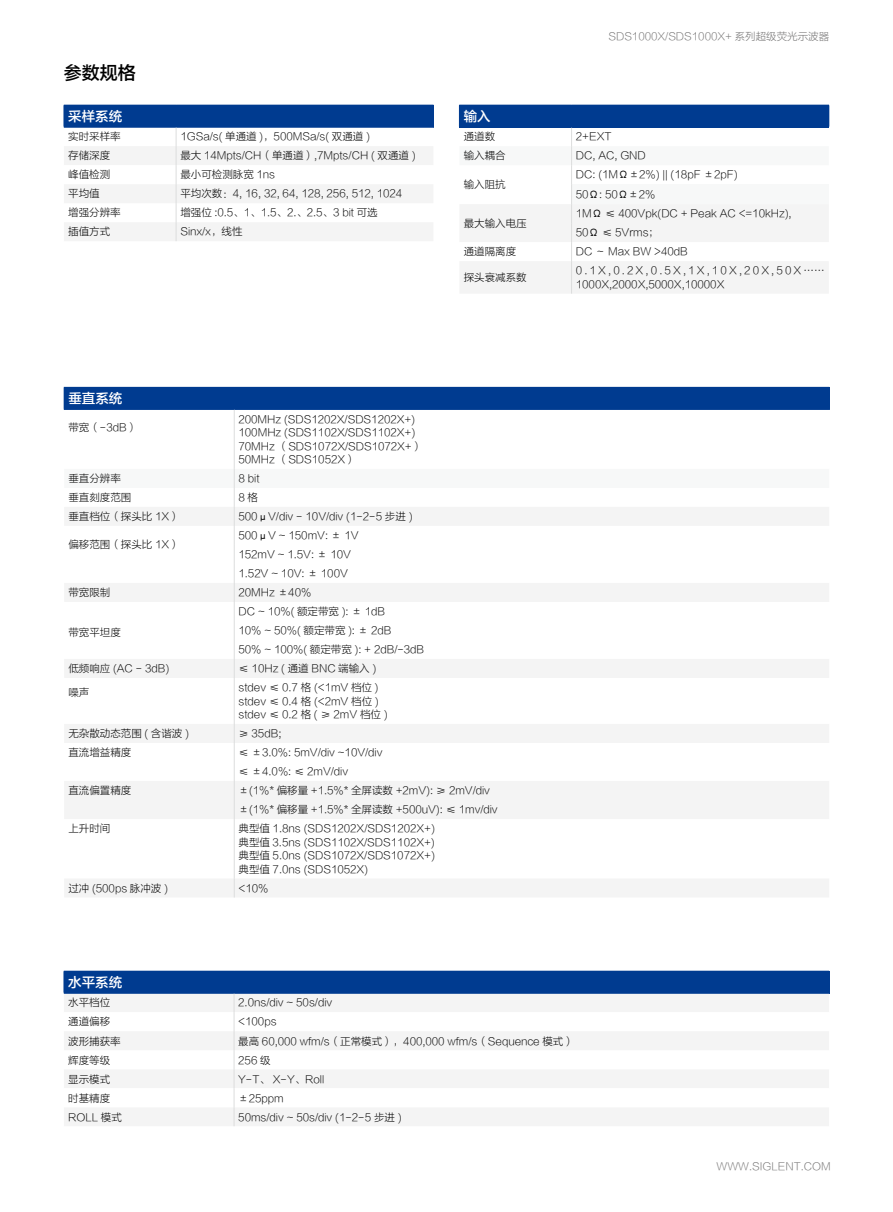
<style>
.page{position:relative;width:893px;height:1212px;background:#fff}
.page>*{position:absolute;margin:0;border:0;box-sizing:border-box;transform-origin:0 0}
.t1{font:18px "FZLTZHK GBK1 0";color:#000}
.t2{font:13.5px "FZLTZHK GBK1 0";color:#fff}
.t3{font:10.5px/13.5px "FZLTKHK GBK1 0";color:#000}
.t4{font:10.5px "FZLTKHK GBK1 0";color:#727171}
</style>
<div class="page">
<svg style="left:459px;top:105px;width:371px;height:188px"></svg>
<hr style="left:571px;top:261px;width:1px;height:33px;background:#dcdddd">
<svg style="left:64px;top:971px;width:766px;height:155px"></svg>
<svg style="left:64px;top:105px;width:370px;height:136px"></svg>
<div style="left:64px;top:387px;width:765px;height:22px;background:#003b90"></div>
<svg style="left:65px;top:723px;width:764px;height:174px"></svg>
<svg style="left:829px;top:388px;width:1px;height:21px"></svg>
<hr style="left:64px;top:409px;width:170px;height:1px;background:#003b90">
<hr style="left:234px;top:409px;width:595px;height:1px;background:#003b90">
<hr style="left:234px;top:410px;width:1px;height:59px;background:#dcdddd">
<svg style="left:65px;top:469px;width:764px;height:209px"></svg>
<hr style="left:234px;top:678px;width:1px;height:46px;background:#dcdddd">
<svg style="left:234px;top:724px;width:1px;height:95px"></svg>
<hr style="left:234px;top:819px;width:1px;height:59px;background:#dcdddd">
<svg style="left:234px;top:878px;width:1px;height:19px"></svg>
<h1 class="t1" style="left:64px;top:63px;width:73px">参数规格</h1>
<p class="t2" style="left:68px;top:109px;width:55px">采样系统</p>
<p class="t3" style="left:68px;top:130px;width:54px">实时采样率</p>
<p class="t3" style="left:180px;top:130px;width:191px">1GSa/s( 单通道 )，500MSa/s( 双通道 )</p>
<p class="t3" style="left:68px;top:149px;width:43px">存储深度</p>
<p class="t3" style="left:180px;top:149px;width:237px">最大 14Mpts/CH（单通道）,7Mpts/CH ( 双通道 )</p>
<p class="t3" style="left:68px;top:168px;width:43px">峰值检测</p>
<p class="t3" style="left:180px;top:168px;width:96px">最小可检测脉宽 1ns</p>
<p class="t3" style="left:68px;top:187px;width:33px">平均值</p>
<p class="t3" style="left:180px;top:187px;width:223px">平均次数：4, 16, 32, 64, 128, 256, 512, 1024</p>
<p class="t3" style="left:68px;top:206px;width:54px">增强分辨率</p>
<p class="t3" style="left:180px;top:206px;width:199px">增强位 :0.5、1、1.5、2.、2.5、3 bit 可选</p>
<p class="t3" style="left:68px;top:225px;width:43px">插值方式</p>
<p class="t3" style="left:180px;top:225px;width:64px">Sinx/x，线性</p>
<p class="t4" style="left:608px;top:30px;width:222px">SDS1000X/SDS1000X+ 系列超级荧光示波器</p>
<p class="t2" style="left:464px;top:109px;width:28px">输入</p>
<p class="t3" style="left:464px;top:130px;width:33px">通道数</p>
<p class="t3" style="left:576px;top:130px;width:37px">2+EXT</p>
<p class="t3" style="left:464px;top:149px;width:43px">输入耦合</p>
<p class="t3" style="left:576px;top:149px;width:72px">DC, AC, GND</p>
<p class="t3" style="left:464px;top:178px;width:43px">输入阻抗</p>
<p class="t3" style="left:576px;top:165px;width:163px;line-height:19.5px">DC: (1MΩ±2%) || (18pF ±2pF)<br>50Ω: 50Ω±2%</p>
<p class="t3" style="left:464px;top:217px;width:64px">最大输入电压</p>
<p class="t3" style="left:576px;top:204px;width:217px;line-height:19px">1MΩ ≤ 400Vpk(DC + Peak AC &lt;=10kHz),<br>50Ω ≤ 5Vrms；</p>
<p class="t3" style="left:464px;top:245px;width:54px">通道隔离度</p>
<p class="t3" style="left:576px;top:245px;width:114px">DC ～ Max BW &gt;40dB</p>
<p class="t3" style="left:464px;top:271px;width:64px">探头衰减系数</p>
<p class="t3" style="left:576px;top:264px;width:250px">0.1X,0.2X,0.5X,1X,10X,20X,50X……<br>1000X,2000X,5000X,10000X</p>
<p class="t2" style="left:68px;top:391px;width:55px">垂直系统</p>
<p class="t3" style="left:68px;top:421px;width:70px">带宽（-3dB）</p>
<p class="t3" style="left:238px;top:412px;width:185px">200MHz (SDS1202X/SDS1202X+)<br>100MHz (SDS1102X/SDS1102X+)<br>70MHz （SDS1072X/SDS1072X+）<br>50MHz （SDS1052X）</p>
<p class="t3" style="left:68px;top:472px;width:54px">垂直分辨率</p>
<p class="t3" style="left:238px;top:472px;width:23px">8 bit</p>
<p class="t3" style="left:68px;top:491px;width:64px">垂直刻度范围</p>
<p class="t3" style="left:238px;top:491px;width:21px">8格</p>
<p class="t3" style="left:68px;top:510px;width:113px">垂直档位（探头比 1X）</p>
<p class="t3" style="left:238px;top:510px;width:176px">500μV/div - 10V/div (1-2-5 步进 )</p>
<p class="t3" style="left:68px;top:538px;width:113px">偏移范围（探头比 1X）</p>
<p class="t3" style="left:238px;top:526px;width:122px;line-height:19px">500μV ~ 150mV: ± 1V<br>152mV ~ 1.5V: ± 10V<br>1.52V ~ 10V: ± 100V</p>
<p class="t3" style="left:68px;top:586px;width:43px">带宽限制</p>
<p class="t3" style="left:238px;top:586px;width:74px">20MHz ±40%</p>
<p class="t3" style="left:68px;top:626px;width:54px">带宽平坦度</p>
<p class="t3" style="left:238px;top:602px;width:187px;line-height:19px">DC ~ 10%( 额定带宽 ): ± 1dB<br>10% ~ 50%( 额定带宽 ): ± 2dB<br>50% ~ 100%( 额定带宽 ): + 2dB/-3dB</p>
<p class="t3" style="left:68px;top:662px;width:102px">低频响应 (AC - 3dB)</p>
<p class="t3" style="left:238px;top:662px;width:139px">≤ 10Hz ( 通道 BNC 端输入 )</p>
<p class="t3" style="left:68px;top:685px;width:22px">噪声</p>
<p class="t3" style="left:238px;top:681px;width:150px">stdev ≤ 0.7 格 (&lt;1mV 档位 ) stdev ≤ 0.4 格 (&lt;2mV 档位 ) stdev ≤ 0.2 格 ( ≥ 2mV 档位 )</p>
<p class="t3" style="left:68px;top:727px;width:122px">无杂散动态范围 ( 含谐波 )</p>
<p class="t3" style="left:238px;top:727px;width:44px">≥ 35dB;</p>
<p class="t3" style="left:68px;top:746px;width:64px">直流增益精度</p>
<p class="t3" style="left:238px;top:743px;width:145px;line-height:19px">≤ ±3.0%: 5mV/div ~10V/div ≤ ±4.0%: ≤ 2mV/div</p>
<p class="t3" style="left:68px;top:784px;width:64px">直流偏置精度</p>
<p class="t3" style="left:238px;top:781px;width:261px;line-height:19px">±(1%* 偏移量 +1.5%* 全屏读数 +2mV): ≥ 2mV/div ±(1%* 偏移量 +1.5%* 全屏读数 +500uV): ≤ 1mv/div</p>
<p class="t3" style="left:68px;top:822px;width:43px">上升时间</p>
<p class="t3" style="left:238px;top:822px;width:198px;text-align:justify">典型值 1.8ns (SDS1202X/SDS1202X+)典型值 3.5ns (SDS1102X/SDS1102X+)典型值 5.0ns (SDS1072X/SDS1072X+)典型值 7.0ns (SDS1052X)</p>
<p class="t3" style="left:68px;top:882px;width:101px">过冲 (500ps 脉冲波 )</p>
<p class="t3" style="left:238px;top:882px;width:31px">&lt;10%</p>
<p class="t2" style="left:68px;top:975px;width:55px">水平系统</p>
<p class="t3" style="left:68px;top:996px;width:43px">水平档位</p>
<p class="t3" style="left:238px;top:996px;width:95px">2.0ns/div ~ 50s/div</p>
<p class="t3" style="left:68px;top:1015px;width:43px">通道偏移</p>
<p class="t3" style="left:238px;top:1015px;width:40px">&lt;100ps</p>
<p class="t3" style="left:68px;top:1034px;width:54px">波形捕获率</p>
<p class="t3" style="left:238px;top:1034px;width:337px">最高 60,000 wfm/s（正常模式），400,000 wfm/s（Sequence 模式）</p>
<p class="t3" style="left:68px;top:1053px;width:43px">辉度等级</p>
<p class="t3" style="left:238px;top:1053px;width:34px">256 级</p>
<p class="t3" style="left:68px;top:1072px;width:43px">显示模式</p>
<p class="t3" style="left:238px;top:1072px;width:87px">Y-T、 X-Y、Roll</p>
<p class="t3" style="left:68px;top:1091px;width:43px">时基精度</p>
<p class="t3" style="left:238px;top:1091px;width:47px">±25ppm</p>
<p class="t3" style="left:68px;top:1110px;width:55px">ROLL 模式</p>
<p class="t3" style="left:238px;top:1110px;width:165px">50ms/div ~ 50s/div (1-2-5 步进 )</p>
<p class="t4" style="left:716px;top:1160px;width:116px">WWW.SIGLENT.COM</p>
</div>
